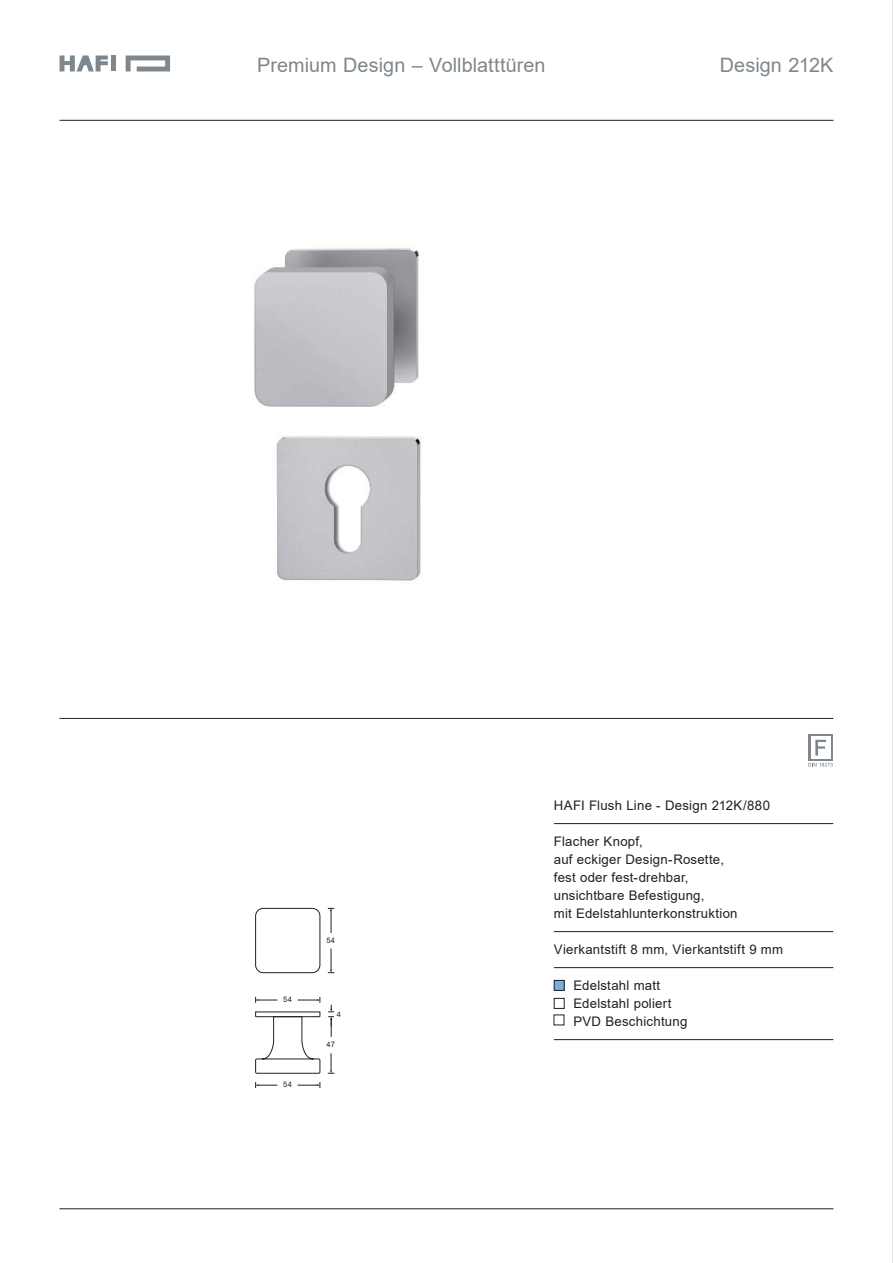
<style>
.page{position:relative;width:893px;height:1263px;background:#fff}
.page>*{position:absolute;margin:0;border:0;box-sizing:border-box;transform-origin:0 0}
.t1{font:19.8px "Arial";letter-spacing:.005em;color:#7d878d}
.t2{font:13.2px/18px "Arial";letter-spacing:.015em;color:#221f1f}
.t3{font:7.5px "Arial";letter-spacing:.04em;color:#221f1f}
</style>
<div class="page">
<hr style="left:554px;top:823px;width:279px;height:1px;background:#221f1f">
<hr style="left:554px;top:931px;width:279px;height:1px;background:#221f1f">
<hr style="left:554px;top:967px;width:279px;height:1px;background:#221f1f">
<hr style="left:554px;top:1039px;width:279px;height:1px;background:#221f1f">
<div style="left:554px;top:980px;width:10px;height:10px;background:#7aaede"></div>
<div style="left:554px;top:980px;width:10px;height:11px;border:1px solid #221f1f"></div>
<div style="left:554px;top:998px;width:10px;height:11px;border:1px solid #221f1f"></div>
<hr style="left:60px;top:120px;width:773px;height:1px;background:#221f1f">
<hr style="left:60px;top:1208px;width:773px;height:1px;background:#221f1f">
<hr style="left:60px;top:718px;width:773px;height:1px;background:#221f1f">
<svg style="left:60px;top:55px;width:48px;height:16px"></svg>
<svg style="left:126px;top:55px;width:44px;height:16px"></svg>
<div style="left:111px;top:55px;width:5px;height:16px;background:#7d878d"></div>
<hr style="left:892px;top:0;width:1px;height:1263px;background:#c6c8ca">
<svg style="left:808px;top:734px;width:25px;height:27px"></svg>
<div style="left:810px;top:736px;width:20px;height:22px;background:#fff"></div>
<svg style="left:815px;top:740px;width:11px;height:16px"></svg>
<svg style="left:808px;top:763px;width:25px;height:3px"></svg>
<svg style="left:328px;top:948px;width:6px;height:25px"></svg>
<svg style="left:328px;top:908px;width:6px;height:25px"></svg>
<svg style="left:328px;top:1053px;width:6px;height:21px"></svg>
<svg style="left:255px;top:1082px;width:22px;height:6px"></svg>
<svg style="left:298px;top:1082px;width:23px;height:6px"></svg>
<svg style="left:255px;top:908px;width:66px;height:166px"></svg>
<svg style="left:328px;top:1005px;width:6px;height:32px"></svg>
<img style="left:254px;top:246px;width:166px;height:161px">
<img style="left:276px;top:435px;width:145px;height:146px">
<h1 class="t1" style="left:257px;top:58px;width:290px">Premium Design – Vollblatttüren</h1>
<h1 class="t1" style="left:720px;top:58px;width:115px">Design 212K</h1>
<p class="t3" style="left:283px;top:995px;width:10px">54</p>
<p class="t3" style="left:283px;top:1080px;width:10px">54</p>
<p class="t3" style="left:326px;top:936px;width:10px">54</p>
<p class="t3" style="left:337px;top:1010px;width:6px">4</p>
<p class="t3" style="left:327px;top:1040px;width:10px">47</p>
<p class="t2" style="left:554px;top:798px;width:218px">HAFI Flush Line - Design 212K/880</p>
<p class="t2" style="left:554px;top:834px;width:185px">Flacher Knopf,<br>auf eckiger Design-Rosette, fest oder fest-drehbar, unsichtbare Befestigung,<br>mit Edelstahlunterkonstruktion</p>
<p class="t2" style="left:554px;top:942px;width:231px">Vierkantstift 8 mm, Vierkantstift 9 mm</p>
<p class="t2" style="left:573px;top:978px;width:116px">Edelstahl matt<br>Edelstahl poliert<br>PVD Beschichtung</p>
</div>
